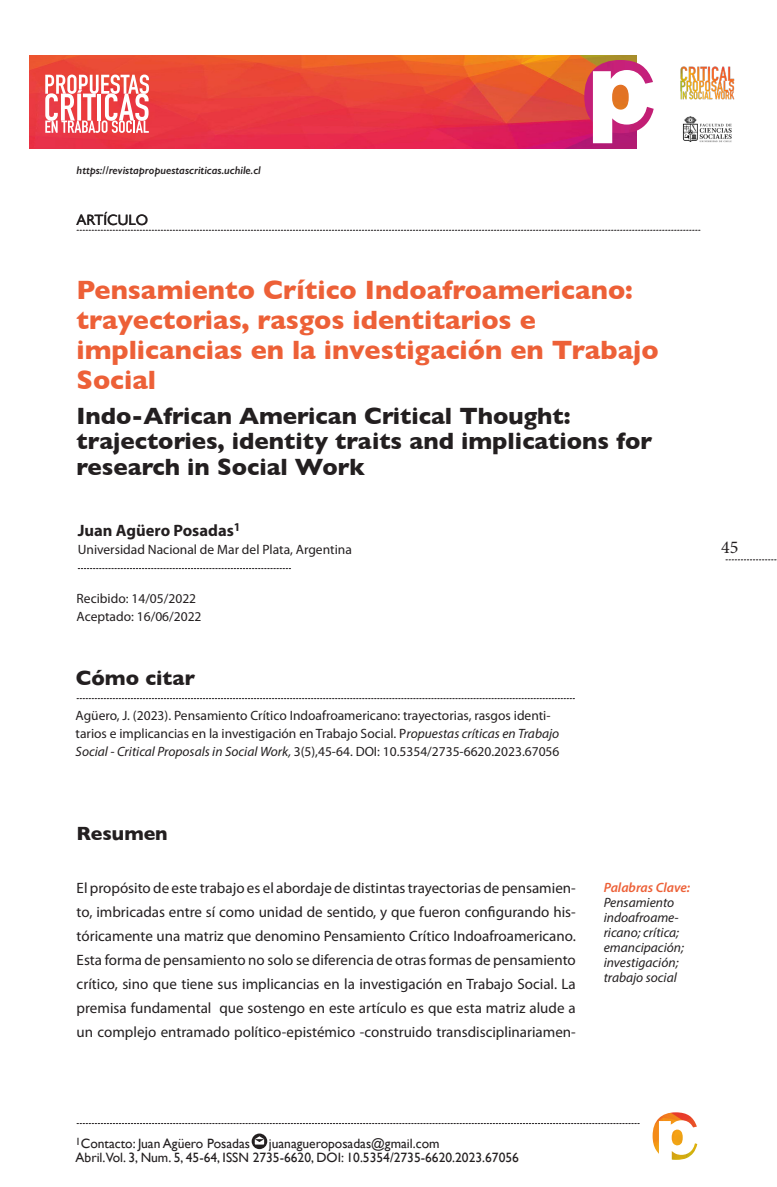
<style>
.page{position:relative;width:777px;height:1187px;background:#fff}
.page>*{position:absolute;margin:0;border:0;box-sizing:border-box;transform-origin:0 0}
.Título_naranjo{font:700 27px/30px "Gill Sans";color:#ed6037}
.Subtítulo_ingles{font:700 24px/25.5px "Gill Sans";color:#231f20}
.Subtítulo_ingles-2{font:700 21px "Gill Sans";color:#231f20}
.t1{font:700 19.5px "Gill Sans";color:#231f20}
.t2{font:18px "Minion Pro";color:#231f20}
.Nombre_autor{font:700 16.5px "Myriad Pro";color:#231f20}
.Texto_articulo{font:15px/24px "Myriad Pro";color:#231f20;text-align:justify}
.t3{font:15px "Gill Sans";color:#231f20}
.Bajada_Autor{font:13.5px/18px "Myriad Pro";color:#231f20}
.Pie{font:13.5px "Gill Sans";color:#231f20}
.Pie_2{font:italic 13.5px/15px "Myriad Pro";color:#231f20}
.Pie_2-2{font:italic 600 13.5px "Myriad Pro";color:#ed6037}
.t4{font:italic 600 11.25px "Gill Sans";color:#231f20}
.s1{font-style:italic}
</style>
<div class="page">
<img style="left:30px;top:56px;width:606px;height:93px">
<img style="left:652px;top:1112px;width:45px;height:41px">
<svg style="left:658px;top:1120px;width:37px;height:40px"></svg>
<svg style="left:725px;top:559px;width:51px;height:1px"></svg>
<svg style="left:77px;top:1123px;width:562px;height:1px"></svg>
<img style="left:584px;top:60px;width:69px;height:73px">
<svg style="left:592px;top:70px;width:55px;height:73px"></svg>
<img style="left:680px;top:66px;width:54px;height:34px">
<img style="left:682px;top:116px;width:49px;height:27px">
<svg style="left:45px;top:75px;width:104px;height:58px"></svg>
<svg style="left:77px;top:230px;width:622px;height:1px"></svg>
<svg style="left:251px;top:1133px;width:16px;height:15px"></svg>
<svg style="left:78px;top:568px;width:212px;height:1px"></svg>
<svg style="left:77px;top:698px;width:497px;height:1px"></svg>
<p class="t4" style="left:77px;top:163px;width:186px">https://revistapropuestascriticas.uchile.cl</p>
<p class="t3" style="left:77px;top:211px;width:73px">ARTÍCULO</p>
<p class="Título_naranjo" style="left:76px;top:274px;width:583px">Pensamiento Crítico Indoafroamericano: trayectorias, rasgos identitarios e implicancias en la investigación en Trabajo Social</p>
<p class="Subtítulo_ingles" style="left:77px;top:402px;width:577px">Indo-African American Critical Thought: trajectories, identity traits and implications for research in Social Work</p>
<p class="Nombre_autor" style="left:78px;top:519px;width:164px">Juan Agüero Posadas<sup>1</sup></p>
<p class="Bajada_Autor" style="left:78px;top:540px;width:275px">Universidad Nacional de Mar del Plata, Argentina</p>
<p class="Bajada_Autor" style="left:77px;top:590px;width:121px">Recibido: 14/05/2022</p>
<p class="Bajada_Autor" style="left:77px;top:608px;width:126px">Aceptado: 16/06/2022</p>
<p class="Subtítulo_ingles-2" style="left:76px;top:661px;width:121px">Cómo citar</p>
<p class="Bajada_Autor" style="left:75px;top:706px;width:485px">Agüero, J. (2023). Pensamiento Crítico Indoafroamericano: trayectorias, rasgos identi&shy;tarios e implicancias en la investigación en Trabajo Social. P<span class="s1">ropuestas críticas en Trabajo<br>Social - Critical Proposals in Social Work,</span> 3(5),45-64. DOI: 10.5354/2735-6620.2023.67056</p>
<p class="t1" style="left:76px;top:818px;width:93px">Resumen</p>
<p class="Texto_articulo" style="left:77px;top:876px;width:500px">El propósito de este trabajo es el abordaje de distintas trayectorias de pensamien&shy;to, imbricadas entre sí como unidad de sentido, y que fueron configurando his&shy;tóricamente una matriz que denomino Pensamiento Crítico Indoafroamericano.<br>Esta forma de pensamiento no solo se diferencia de otras formas de pensamiento crítico, sino que tiene sus implicancias en la investigación en Trabajo Social. La premisa fundamental que sostengo en este artículo es que esta matriz alude a un complejo entramado político-epistémico -construido transdisciplinariamen-</p>
<p class="Pie_2-2" style="left:603px;top:878px;width:88px">Palabras Clave:</p>
<p class="Pie_2" style="left:603px;top:894px;width:82px">Pensamiento indoafroame&shy;ricano; crítica; emancipación; investigación; trabajo social</p>
<p class="t2" style="left:720px;top:535px;width:19px">45</p>
<p class="Pie" style="left:75px;top:1135px;width:176px"><sup>1</sup>Contacto: Juan Agüero Posadas</p>
<p class="Pie" style="left:268px;top:1135px;width:172px">juanagueroposadas@gmail.com</p>
<p class="Pie" style="left:75px;top:1149px;width:444px">Abril.Vol. 3, Num. 5, 45-64, ISSN 2735-6620, DOI: 10.5354/2735-6620.2023.67056</p>
</div>
